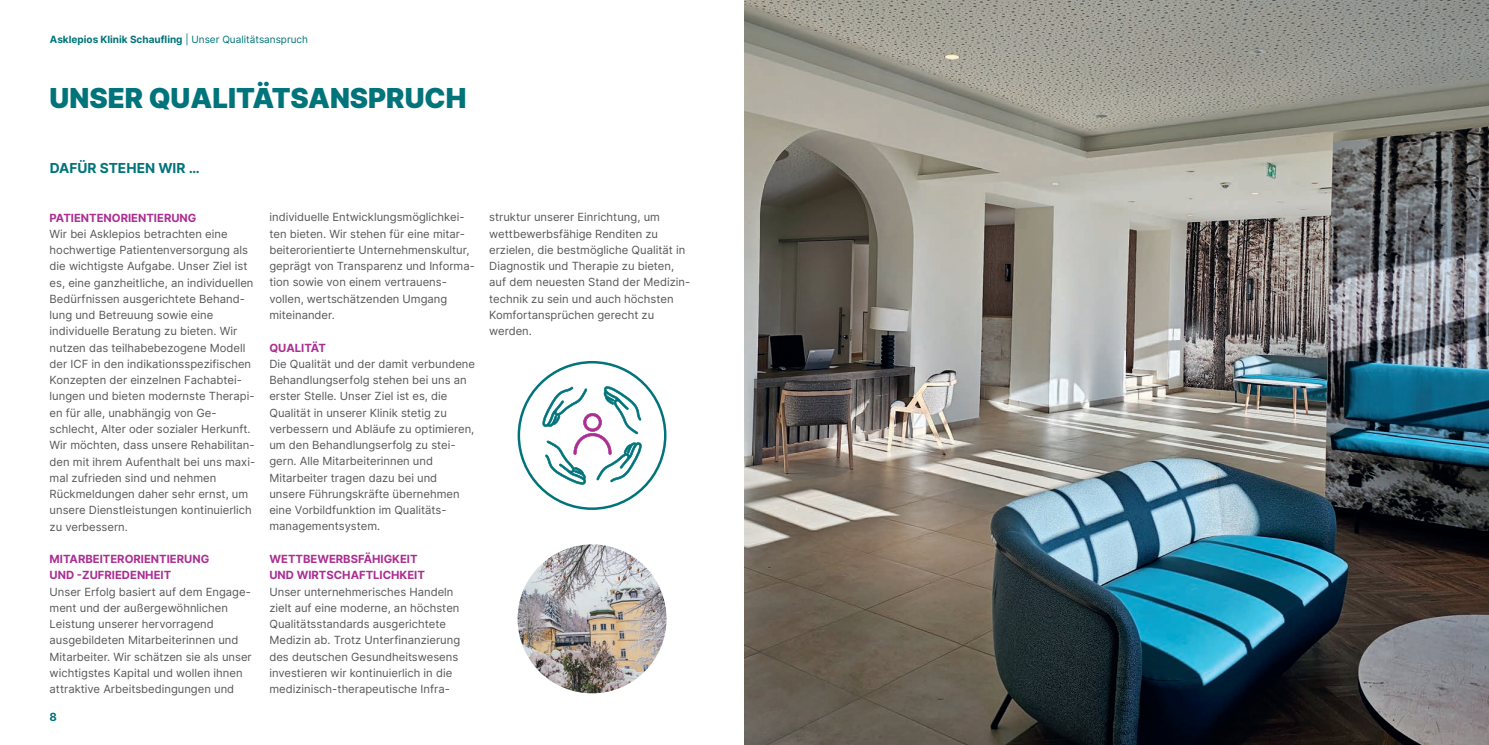
<style>
.page{position:relative;width:1489px;height:745px;background:#fff}
.page>*{position:absolute;margin:0;border:0;box-sizing:border-box;transform-origin:0 0}
.t1{font:900 27.5px "Inter";color:#00747a}
.t2{font:700 13.75px "Inter";color:#00747a}
.t3{font:11.25px/16.2px "Inter";color:#57585a}
.t4{font:700 11.25px/16.2px "Inter";color:#ab2e92}
.t5{font:700 11.25px "Inter";color:#00747a}
.t6{font:700 10px "Inter";color:#00747a}
.s1{font-weight:400}
</style>
<div class="page">
<img style="left:744px;top:0;width:744px;height:744px">
<img style="left:517px;top:544px;width:149px;height:149px;border-radius:74px">
<svg style="left:542px;top:386px;width:100px;height:98px"></svg>
<p class="t6" style="left:50px;top:32px;width:259px">Asklepios Klinik Schaufling <span class="s1">| Unser Qualitätsanspruch</span></p>
<h1 class="t1" style="left:50px;top:78px;width:418px">UNSER QUALITÄTSANSPRUCH</h1>
<p class="t2" style="left:50px;top:158px;width:151px">DAFÜR STEHEN WIR …</p>
<p class="t4" style="left:50px;top:209px;width:148px">PATIENTENORIENTIERUNG</p>
<p class="t3" style="left:50px;top:225px;width:207px">Wir bei Asklepios betrachten eine hochwertige Patientenversorgung als die wichtigste Aufgabe. Unser Ziel ist es, eine ganzheitliche, an individuellen Bedürfnissen ausgerichtete Behand&shy;lung und Betreuung sowie eine individuelle Beratung zu bieten. Wir nutzen das teilhabebezogene Modell der ICF in den indikationsspezifischen Konzepten der einzelnen Fachabtei&shy;lungen und bieten modernste Therapi&shy;en für alle, unabhängig von Ge&shy;schlecht, Alter oder sozialer Herkunft.<br>Wir möchten, dass unsere Rehabilitan&shy;den mit ihrem Aufenthalt bei uns maxi&shy;mal zufrieden sind und nehmen Rückmeldungen daher sehr ernst, um unsere Dienstleistungen kontinuierlich zu verbessern.</p>
<p class="t4" style="left:50px;top:550px;width:161px">MITARBEITERORIENTIERUNG<br>UND -ZUFRIEDENHEIT</p>
<p class="t3" style="left:50px;top:582px;width:204px">Unser Erfolg basiert auf dem Engage&shy;ment und der außergewöhnlichen Leistung unserer hervorragend ausgebildeten Mitarbeiterinnen und Mitarbeiter. Wir schätzen sie als unser wichtigstes Kapital und wollen ihnen attraktive Arbeitsbedingungen und</p>
<p class="t5" style="left:50px;top:708px;width:9px">8</p>
<p class="t3" style="left:269px;top:209px;width:207px">individuelle Entwicklungsmöglichkei&shy;ten bieten. Wir stehen für eine mitar&shy;beiterorientierte Unternehmenskultur, geprägt von Transparenz und Informa&shy;tion sowie von einem vertrauens&shy;vollen, wertschätzenden Umgang miteinander.</p>
<p class="t4" style="left:269px;top:339px;width:58px">QUALITÄT</p>
<p class="t3" style="left:269px;top:355px;width:207px">Die Qualität und der damit verbundene Behandlungserfolg stehen bei uns an erster Stelle. Unser Ziel ist es, die Qualität in unserer Klinik stetig zu verbessern und Abläufe zu optimieren, um den Behandlungserfolg zu stei&shy;gern. Alle Mitarbeiterinnen und Mitarbeiter tragen dazu bei und unsere Führungskräfte übernehmen eine Vorbildfunktion im Qualitäts&shy;managementsystem.</p>
<p class="t4" style="left:269px;top:550px;width:157px">WETTBEWERBSFÄHIGKEIT<br>UND WIRTSCHAFTLICHKEIT</p>
<p class="t3" style="left:269px;top:582px;width:192px">Unser unternehmerisches Handeln zielt auf eine moderne, an höchsten Qualitätsstandards ausgerichtete Medizin ab. Trotz Unterfinanzierung des deutschen Gesundheitswesens investieren wir kontinuierlich in die medizinisch-therapeutische Infra-</p>
<p class="t3" style="left:489px;top:209px;width:202px">struktur unserer Einrichtung, um wettbewerbsfähige Renditen zu erzielen, die bestmögliche Qualität in<br>Diagnostik und Therapie zu bieten, auf dem neuesten Stand der Medizin&shy;technik zu sein und auch höchsten<br>Komfortansprüchen gerecht zu werden.</p>
</div>
